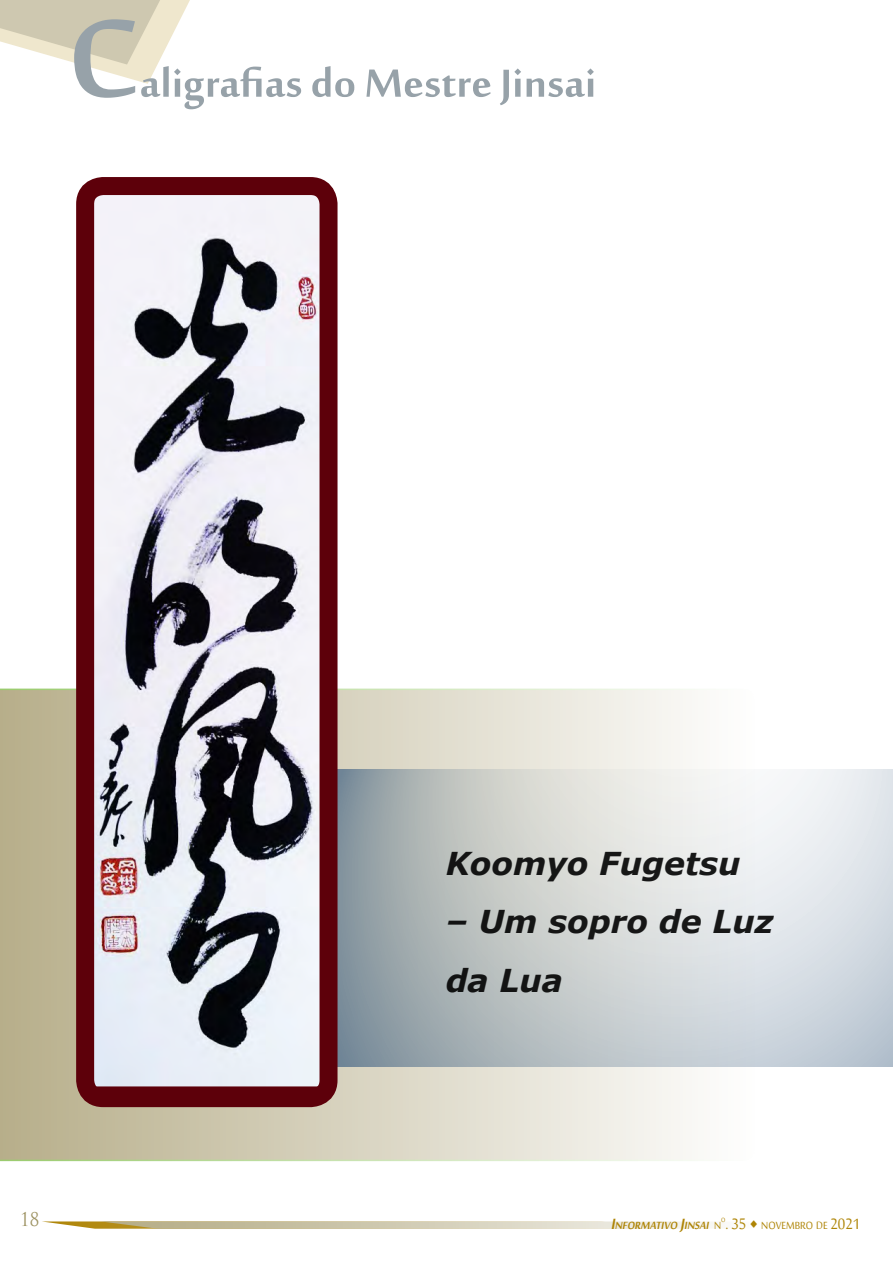
<style>
.page{position:relative;width:893px;height:1263px;background:#fff}
.page>*{position:absolute;margin:0;border:0;box-sizing:border-box;transform-origin:0 0}
.Jinsai_page{font:700 153px "Sakkal Majalla";color:#97a2a9}
.Jinsai_page-2{font:700 54px "Sakkal Majalla";color:#97a2a9}
.t1{font:700 53.7px "Sakkal Majalla";color:#ae8405;scale:.9 1}
.t2{font:italic 700 31.5px/58.5px "Verdana";color:#000}
.t3{font:20.55px "Sakkal Majalla";color:#ae8405;scale:.9 1}
.t4{font:18.45px "Trajan Pro";color:#9d9261;scale:.9 1}
.t5{font:italic 700 14.4px "Sakkal Majalla";color:#ae8405;scale:.9 1}
.t6{font:14.4px "Sakkal Majalla";color:#ae8405;scale:.9 1}
.t7{font:8.4px "Sakkal Majalla";color:#ae8405;scale:.9 1}
.s1{font-size:20.55px}
.s2{font-weight:400;font-style:normal}
</style>
<div class="page">
<svg style="left:42px;top:1221px;width:674px;height:8px;background:#d5ccae"></svg>
<svg style="left:0;top:0;width:190px;height:84px"></svg>
<svg style="left:0;top:688px;width:719px;height:473px;background:#d6d1bd"></svg>
<svg style="left:338px;top:770px;width:555px;height:297px;background:#c9cfd1"></svg>
<img style="left:95px;top:196px;width:224px;height:890px">
<div style="left:76px;top:177px;width:262px;height:930px;border:18px solid #5d000a;border-radius:18px"></div>
<p class="Jinsai_page" style="left:68px;top:-26px;width:74px">C</p>
<p class="Jinsai_page-2" style="left:140px;top:53px;width:458px">aligrafias do Mestre Jinsai</p>
<p class="t2" style="left:446px;top:833px;width:297px">Koomyo Fugetsu</p>
<p class="t2" style="left:446px;top:892px;width:330px">– Um sopro de Luz da Lua</p>
<p class="t4" style="left:20px;top:1207px;width:23px">18</p>
<p class="t3" style="left:725px;top:1213px;width:25px">. 35</p>
<h3 class="t1" style="left:749px;top:1183px;width:12px">.</h3>
<p class="t6" style="left:761px;top:1218px;width:112px">novembro de <span class="s1">2021</span></p>
<p class="t5" style="left:611px;top:1218px;width:124px"><span class="s1">I</span> nformativo <span class="s1">J</span>insai <span class="s2">n</span></p>
<p class="t7" style="left:721px;top:1216px;width:6px">o</p>
</div>
